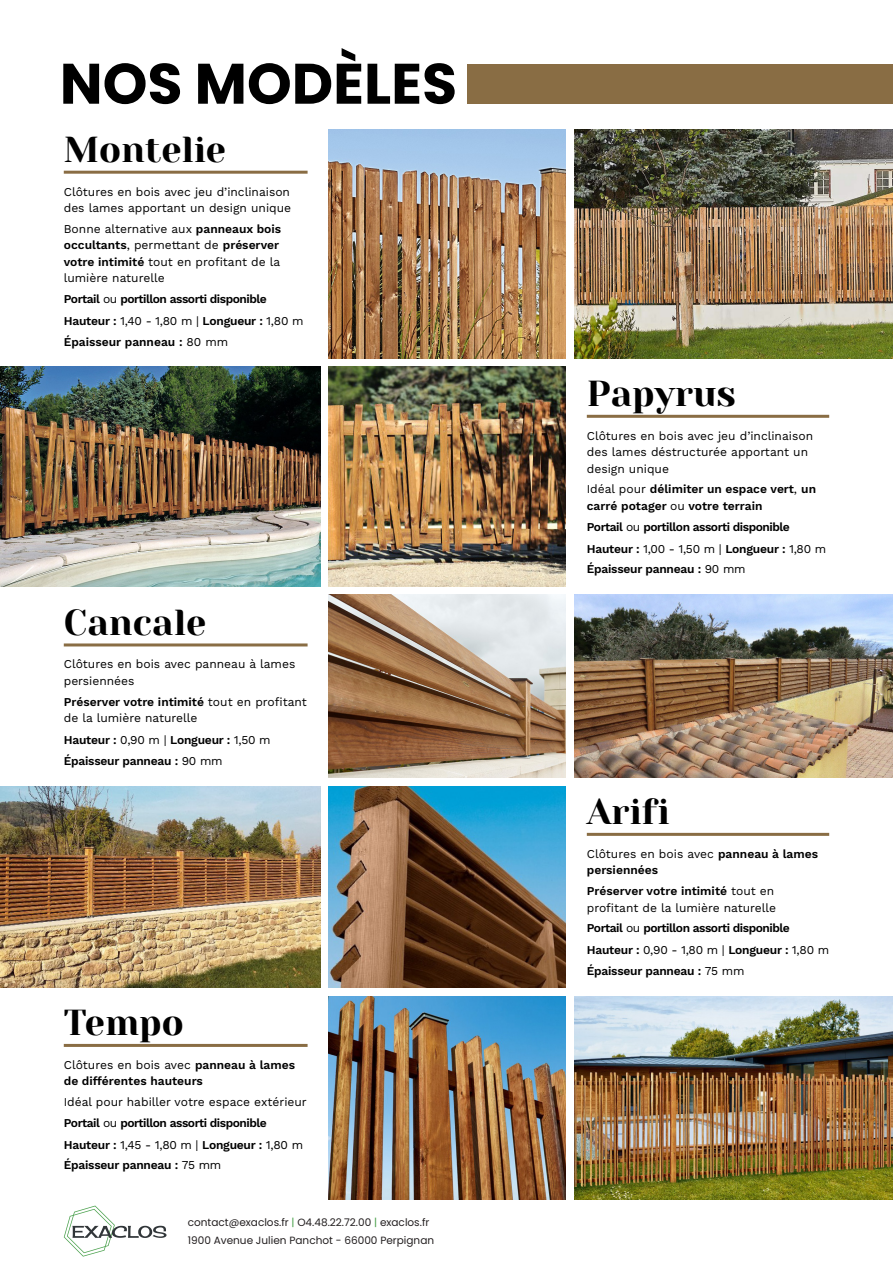
<style>
.page{position:relative;width:893px;height:1263px;background:#fff}
.page>*{position:absolute;margin:0;border:0;box-sizing:border-box;transform-origin:0 0}
.t1{font:700 57px "Poppins";color:#000}
.t2{font:36px "Yeseva One";color:#000}
.t3{font:12px/16.5px "Work Sans";color:#000}
.t4{font:600 12px "Work Sans";letter-spacing:-.02em;color:#000}
.t5{font:600 12px/16.5px "Work Sans";color:#000}
.t6{font:600 12px "Work Sans";letter-spacing:-.04em;color:#000}
.t7{font:10.5px/18px "Poppins";color:#231f20}
.s1{font-weight:600}
.s2{font-weight:400}
.s3{color:#4aa14b}
</style>
<div class="page">
<svg style="left:64px;top:1205px;width:103px;height:51px"></svg>
<img style="left:574px;top:595px;width:319px;height:182px">
<img style="left:329px;top:595px;width:237px;height:182px">
<img style="left:574px;top:129px;width:319px;height:229px">
<img style="left:329px;top:129px;width:237px;height:229px">
<hr style="left:64px;top:171px;width:244px;height:3px;background:#896d44">
<hr style="left:587px;top:415px;width:242px;height:3px;background:#896d44">
<hr style="left:64px;top:643px;width:244px;height:3px;background:#896d44">
<hr style="left:587px;top:833px;width:242px;height:3px;background:#896d44">
<div style="left:468px;top:64px;width:425px;height:40px;background:#896d44"></div>
<hr style="left:64px;top:1044px;width:244px;height:3px;background:#896d44">
<img style="left:329px;top:367px;width:237px;height:219px">
<img style="left:0;top:367px;width:320px;height:219px">
<img style="left:329px;top:786px;width:237px;height:201px">
<img style="left:0;top:786px;width:320px;height:202px">
<img style="left:574px;top:996px;width:319px;height:203px">
<img style="left:329px;top:996px;width:237px;height:203px">
<p class="t1" style="left:60px;top:51px;width:399px">NOS MODÈLES</p>
<p class="t2" style="left:64px;top:123px;width:164px">Montelie</p>
<p class="t3" style="left:64px;top:184px;width:229px">Clôtures en bois avec jeu d’inclinaison des lames apportant un design unique</p>
<p class="t3" style="left:64px;top:221px;width:219px">Bonne alternative aux <span class="s1">panneaux bois occultants</span>, permettant de <span class="s1">préserver votre intimité</span> tout en profitant de la lumière naturelle</p>
<p class="t6" style="left:64px;top:292px;width:204px">Portail <span class="s2">ou</span> portillon assorti disponible</p>
<p class="t4" style="left:64px;top:314px;width:241px">Hauteur : <span class="s2">1,40 - 1,80 m |</span> Longueur : <span class="s2">1,80 m</span></p>
<p class="t5" style="left:64px;top:334px;width:166px">Épaisseur panneau : <span class="s2">80 mm</span></p>
<p class="t2" style="left:64px;top:596px;width:144px">Cancale</p>
<p class="t3" style="left:64px;top:656px;width:233px">Clôtures en bois avec panneau à lames persiennées</p>
<p class="t3" style="left:64px;top:694px;width:245px"><span class="s1">Préserver votre intimité</span> tout en profitant de la lumière naturelle</p>
<p class="t4" style="left:64px;top:733px;width:208px">Hauteur : <span class="s2">0,90 m |</span> Longueur : <span class="s2">1,50 m</span></p>
<p class="t4" style="left:64px;top:754px;width:160px">Épaisseur panneau : <span class="s2">90 mm</span></p>
<p class="t2" style="left:64px;top:996px;width:121px">Tempo</p>
<p class="t5" style="left:64px;top:1057px;width:233px"><span class="s2">Clôtures en bois avec</span> panneau à lames de différentes hauteurs</p>
<p class="t3" style="left:64px;top:1094px;width:245px">Idéal pour habiller votre espace extérieur</p>
<p class="t6" style="left:64px;top:1116px;width:204px">Portail <span class="s2">ou</span> portillon assorti disponible</p>
<p class="t4" style="left:64px;top:1137px;width:241px">Hauteur : <span class="s2">1,45 - 1,80 m |</span> Longueur : <span class="s2">1,80 m</span></p>
<p class="t4" style="left:64px;top:1158px;width:159px">Épaisseur panneau : <span class="s2">75 mm</span></p>
<p class="t7" style="left:188px;top:1213px;width:248px">contact@exaclos.fr <span class="s3">|</span> O4.48.22.72.00 <span class="s3">|</span> exaclos.fr<br>1900 Avenue Julien Panchot - 66000 Perpignan</p>
<p class="t2" style="left:587px;top:367px;width:151px">Papyrus</p>
<p class="t3" style="left:587px;top:428px;width:228px">Clôtures en bois avec jeu d’inclinaison des lames déstructurée apportant un design unique</p>
<p class="t5" style="left:587px;top:482px;width:231px"><span class="s2">Idéal pour</span> délimiter un espace vert<span class="s2">,</span> un carré potager <span class="s2">ou</span> votre terrain</p>
<p class="t6" style="left:587px;top:520px;width:204px">Portail <span class="s2">ou</span> portillon assorti disponible</p>
<p class="t4" style="left:587px;top:541px;width:241px">Hauteur : <span class="s2">1,00 - 1,50 m |</span> Longueur : <span class="s2">1,80 m</span></p>
<p class="t4" style="left:587px;top:562px;width:160px">Épaisseur panneau : <span class="s2">90 mm</span></p>
<p class="t2" style="left:587px;top:785px;width:84px">Arifi</p>
<p class="t5" style="left:587px;top:846px;width:233px"><span class="s2">Clôtures en bois avec</span> panneau à lames persiennées</p>
<p class="t3" style="left:587px;top:883px;width:191px"><span class="s1">Préserver votre intimité</span> tout en profitant de la lumière naturelle</p>
<p class="t6" style="left:587px;top:921px;width:204px">Portail <span class="s2">ou</span> portillon assorti disponible</p>
<p class="t4" style="left:587px;top:943px;width:244px">Hauteur : <span class="s2">0,90 - 1,80 m |</span> Longueur : <span class="s2">1,80 m</span></p>
<p class="t4" style="left:587px;top:964px;width:159px">Épaisseur panneau : <span class="s2">75 mm</span></p>
</div>
